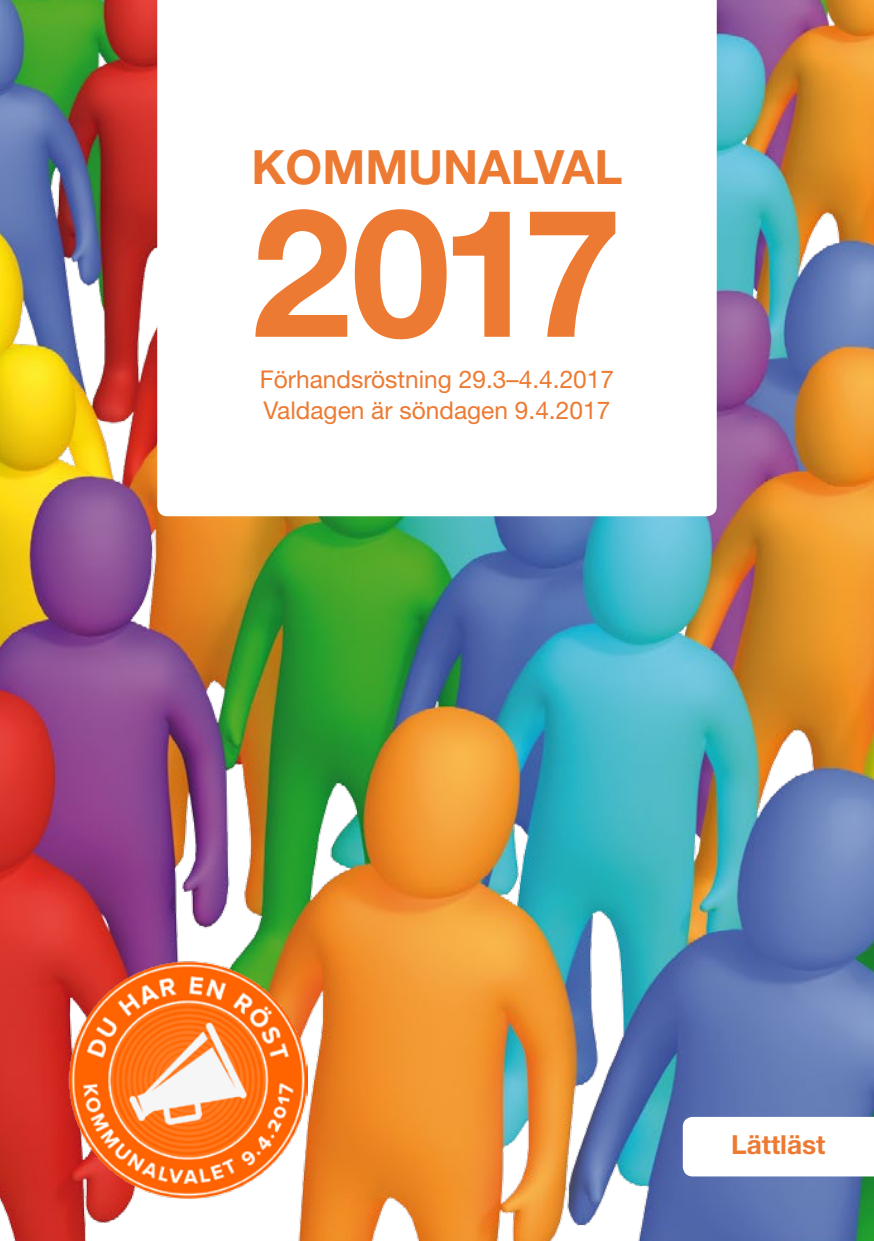
<style>
.page{position:relative;width:874px;height:1241px;background:#fff}
.page>*{position:absolute;margin:0;border:0;box-sizing:border-box;transform-origin:0 0}
.t1{font:700 178.5px "Helvetica Neue LT Std";color:#ed7a32}
.t2{font:700 47.25px "Helvetica Neue LT Std";color:#ed7a32}
.t3{font:700 26.25px "Helvetica Neue LT Std";color:#ed7a32}
.t4{font:24.5px/31.5px "Helvetica Neue LT Std";color:#ed7a32}
</style>
<div class="page">
<img style="left:0;top:0;width:873px;height:1240px">
<svg style="left:157px;top:0;width:559px;height:516px"></svg>
<img style="left:68px;top:960px;width:239px;height:238px">
<svg style="left:682px;top:1116px;width:191px;height:60px"></svg>
<h2 class="t2" style="left:251px;top:138px;width:372px">KOMMUNALVAL</h2>
<h1 class="t1" style="left:251px;top:163px;width:372px">2017</h1>
<p class="t4" style="left:260px;top:362px;width:356px">Förhandsröstning 29.3–4.4.2017<br>Valdagen är söndagen 9.4.2017</p>
<p class="t3" style="left:730px;top:1127px;width:96px">Lättläst</p>
</div>
